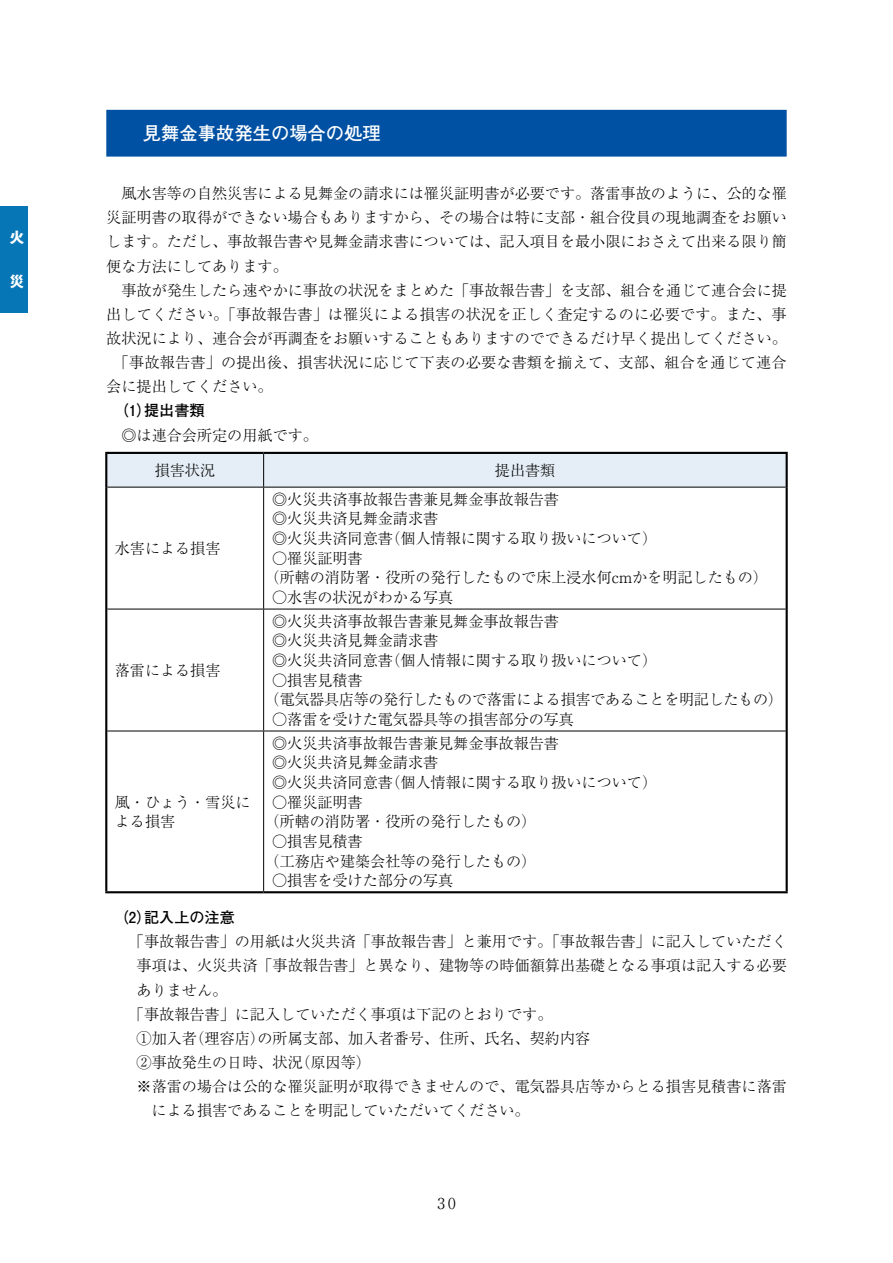
<style>
.page{position:relative;width:893px;height:1263px;background:#fff}
.page>*{position:absolute;margin:0;border:0;box-sizing:border-box;transform-origin:0 0}
.t1{font:700 18.3px "Futo Go B101 Pr 6 N";color:#fff}
.t2{font:300 15.15px/19.6px "Ryumin Pr 6 N";color:#000}
.t3{font:300 15.15px/19.6px "Ryumin Pr 6 N";letter-spacing:-.02em;color:#000}
.t4{font:700 15.15px "Futo Go B101 Pr 6 N";color:#000}
.t5{font:700 14.85px "Gothic MB101 Pr 6 N";color:#fff}
</style>
<div class="page">
<div style="left:0;top:206px;width:28px;height:107px;background:#0776b7"></div>
<div style="left:106px;top:110px;width:681px;height:47px;background:#0051a4"></div>
<div style="left:107px;top:454px;width:679px;height:33px;background:#e5eef6"></div>
<hr style="left:263px;top:454px;width:1px;height:33px;background:#000">
<hr style="left:263px;top:487px;width:1px;height:122px;background:#000">
<hr style="left:107px;top:609px;width:157px;height:1px;background:#000">
<hr style="left:264px;top:609px;width:522px;height:1px;background:#000">
<hr style="left:263px;top:609px;width:1px;height:121px;background:#000">
<hr style="left:107px;top:730px;width:157px;height:1px;background:#000">
<hr style="left:264px;top:730px;width:522px;height:1px;background:#000">
<hr style="left:263px;top:731px;width:1px;height:160px;background:#000">
<hr style="left:107px;top:487px;width:157px;height:1px;background:#000">
<hr style="left:264px;top:487px;width:522px;height:1px;background:#000">
<hr style="left:105px;top:452px;width:159px;height:2px;background:#000">
<hr style="left:105px;top:454px;width:2px;height:33px;background:#000">
<hr style="left:264px;top:452px;width:524px;height:2px;background:#000">
<hr style="left:786px;top:454px;width:2px;height:33px;background:#000">
<hr style="left:105px;top:487px;width:2px;height:122px;background:#000">
<hr style="left:786px;top:487px;width:2px;height:122px;background:#000">
<hr style="left:105px;top:609px;width:2px;height:122px;background:#000">
<hr style="left:786px;top:609px;width:2px;height:122px;background:#000">
<hr style="left:105px;top:731px;width:2px;height:160px;background:#000">
<hr style="left:786px;top:731px;width:2px;height:160px;background:#000">
<hr style="left:105px;top:891px;width:159px;height:2px;background:#000">
<hr style="left:264px;top:891px;width:524px;height:2px;background:#000">
<p class="t5" style="left:10px;top:225px;width:16px">火</p>
<p class="t5" style="left:10px;top:269px;width:16px">災</p>
<p class="t1" style="left:106px;top:118px;width:276px">　　見舞金事故発生の場合の処理</p>
<p class="t2" style="left:106px;top:180px;width:682px;line-height:24.2px;text-align:justify;text-indent:15px">風水害等の自然災害による見舞金の請求には罹災証明書が必要です。落雷事故のように、公的な罹災証明書の取得ができない場合もありますから、その場合は特に支部・組合役員の現地調査をお願いします。ただし、事故報告書や見舞金請求書については、記入項目を最小限におさえて出来る限り簡便な方法にしてあります。</p>
<p class="t2" style="left:121px;top:279px;width:667px">事故が発生したら速やかに事故の状況をまとめた「事故報告書」を支部、組合を通じて連合会に提</p>
<p class="t2" style="left:106px;top:303px;width:682px">出してください。「事故報告書」は罹災による損害の状況を正しく査定するのに必要です。また、事</p>
<p class="t2" style="left:106px;top:328px;width:682px">故状況により、連合会が再調査をお願いすることもありますのでできるだけ早く提出してください。</p>
<p class="t2" style="left:114px;top:352px;width:674px">「事故報告書」の提出後、損害状況に応じて下表の必要な書類を揃えて、支部、組合を通じて連合</p>
<p class="t2" style="left:106px;top:376px;width:168px">会に提出してください。</p>
<p class="t4" style="left:114px;top:398px;width:92px">（1 ）提出書類</p>
<p class="t2" style="left:121px;top:424px;width:198px">◎は連合会所定の用紙です。</p>
<p class="t2" style="left:155px;top:459px;width:62px">損害状況</p>
<p class="t2" style="left:495px;top:459px;width:62px">提出書類</p>
<p class="t2" style="left:115px;top:537px;width:107px">水害による損害</p>
<p class="t2" style="left:115px;top:659px;width:107px">落雷による損害</p>
<p class="t2" style="left:115px;top:791px;width:137px">風・ひょう・雪災による損害</p>
<p class="t2" style="left:272px;top:488px;width:386px">◎火災共済事故報告書兼見舞金事故報告書<br>◎火災共済見舞金請求書<br>◎火災共済同意書（個人情報に関する取り扱いについて）</p>
<p class="t2" style="left:265px;top:547px;width:505px;text-indent:8px">○罹災証明書<br>（所轄の消防署・役所の発行したもので床上浸水何cmかを明記したもの）</p>
<p class="t2" style="left:272px;top:587px;width:183px">○水害の状況がわかる写真</p>
<p class="t2" style="left:272px;top:610px;width:386px">◎火災共済事故報告書兼見舞金事故報告書<br>◎火災共済見舞金請求書<br>◎火災共済同意書（個人情報に関する取り扱いについて）</p>
<p class="t3" style="left:265px;top:669px;width:520px;text-indent:8px">○損害見積書<br>（電気器具店等の発行したもので落雷による損害であることを明記したもの）</p>
<p class="t2" style="left:272px;top:708px;width:303px">○落雷を受けた電気器具等の損害部分の写真</p>
<p class="t2" style="left:272px;top:732px;width:386px">◎火災共済事故報告書兼見舞金事故報告書<br>◎火災共済見舞金請求書<br>◎火災共済同意書（個人情報に関する取り扱いについて）</p>
<p class="t2" style="left:265px;top:791px;width:273px;text-indent:8px">○罹災証明書<br>（所轄の消防署・役所の発行したもの）</p>
<p class="t2" style="left:265px;top:830px;width:273px;text-indent:8px">○損害見積書<br>（工務店や建築会社等の発行したもの）</p>
<p class="t2" style="left:272px;top:870px;width:183px">○損害を受けた部分の写真</p>
<p class="t4" style="left:114px;top:905px;width:122px">（2）記入上の注意</p>
<p class="t2" style="left:129px;top:931px;width:659px">「事故報告書」の用紙は火災共済「事故報告書」と兼用です。「事故報告書」に記入していただく</p>
<p class="t2" style="left:137px;top:955px;width:652px">事項は、火災共済「事故報告書」と異なり、建物等の時価額算出基礎となる事項は記入する必要</p>
<p class="t2" style="left:137px;top:979px;width:92px">ありません。</p>
<p class="t2" style="left:129px;top:1003px;width:425px">「事故報告書」に記入していただく事項は下記のとおりです。</p>
<p class="t2" style="left:137px;top:1027px;width:455px">①加入者（理容店）の所属支部、加入者番号、住所、氏名、契約内容</p>
<p class="t2" style="left:137px;top:1051px;width:236px">②事故発生の日時、状況（原因等）</p>
<p class="t2" style="left:137px;top:1076px;width:652px">※落雷の場合は公的な罹災証明が取得できませんので、電気器具店等からとる損害見積書に落雷</p>
<p class="t2" style="left:152px;top:1100px;width:380px">による損害であることを明記していただいてください。</p>
<p class="t2" style="left:437px;top:1193px;width:20px">30</p>
</div>
